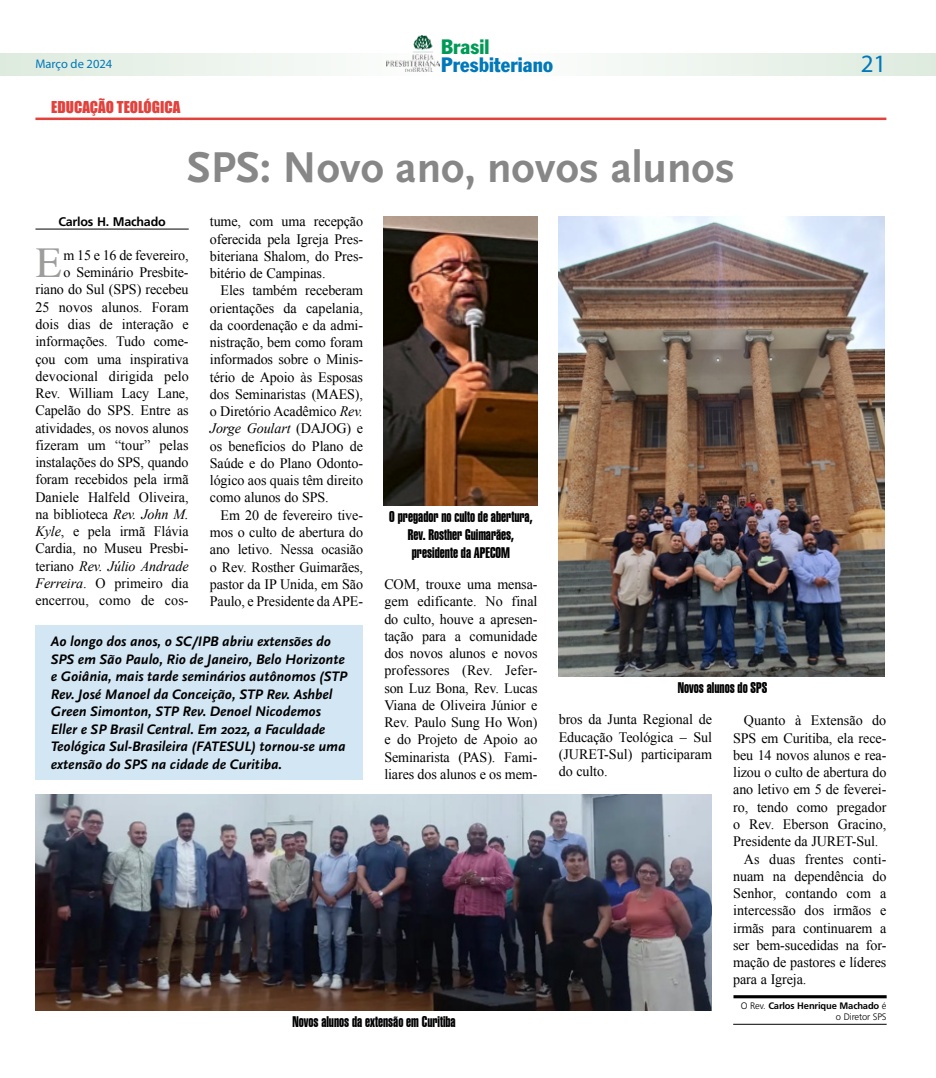
<style>
.page{position:relative;width:936px;height:1078px;background:#fff}
.page>*{position:absolute;margin:0;border:0;box-sizing:border-box;transform-origin:0 0}
.t1{font:700 45px "Scala Sans";color:#878787}
.t2{font:42.5px "Times";color:#9d9d9c}
.t3{font:25px "Myriad Pro";color:#0078b9}
.t4{font:condensed 20.5px "Franklin Gothic";letter-spacing:.005em;color:#0078b9}
.t5{font:condensed 20.5px "Franklin Gothic";letter-spacing:.005em;color:#009a56}
.t6{font:15px/18px "Swiss 911 BT Extra Compressed";color:#000;text-align:center}
.t7{font:15px "Impact";color:#e3413b}
.t8{font:14.38px/17.2px "Times New Roman";letter-spacing:-.01em;color:#000;text-align:justify}
.t9{font:italic 700 14.38px/17.5px "Scala Sans";color:#000}
.t10{font:700 12.5px "Frutiger";letter-spacing:-.015em;color:#000}
.t11{font:12.5px "Myriad Pro";color:#0078b9}
.t12{font:700 9.38px/11.2px "Frutiger";letter-spacing:-.015em;color:#000;text-align:right}
.s1{font-style:italic}
.s2{font-weight:300}
</style>
<div class="page">
<svg style="left:1px;top:53px;width:934px;height:22px"></svg>
<svg style="left:0;top:53px;width:1px;height:22px"></svg>
<img style="left:386px;top:35px;width:53px;height:36px">
<hr style="left:35px;top:117px;width:851px;height:3px;background:#e3413b">
<hr style="left:35px;top:229px;width:154px;height:1px;background:#000">
<hr style="left:733px;top:1023px;width:153px;height:1px;background:#000">
<svg style="left:733px;top:995px;width:153px;height:3px"></svg>
<img style="left:383px;top:216px;width:154px;height:289px">
<img style="left:558px;top:216px;width:326px;height:460px">
<img style="left:35px;top:794px;width:676px;height:216px">
<div style="left:35px;top:625px;width:328px;height:154px;background:#d3e6f3"></div>
<h3 class="t5" style="left:441px;top:34px;width:50px">Brasil</h3>
<h3 class="t4" style="left:441px;top:52px;width:113px">Presbiteriano</h3>
<p class="t11" style="left:35px;top:57px;width:78px">Março de 2024</p>
<h3 class="t3" style="left:860px;top:48px;width:27px">21</h3>
<p class="t7" style="left:51px;top:95px;width:131px">EDUCAÇÃO TEOLÓGI CA</p>
<h1 class="t1" style="left:187px;top:143px;width:549px">SPS: Novo ano, novos alunos</h1>
<p class="t10" style="left:58px;top:214px;width:109px">Carlos H. Machado</p>
<h2 class="t2" style="left:36px;top:222px;width:27px">E</h2>
<p class="t8" style="left:35px;top:246px;width:155px;text-align:right">m 15 e 16 de fevereiro,<br>o Seminário Presbite&shy;riano do Sul (SPS) recebeu<br>25 novos alunos. Foram dois dias de interação e informações. Tudo come&shy;çou com uma inspirativa devocional dirigida pelo<br>Rev. William Lacy Lane,<br>Capelão do SPS. Entre as atividades, os novos alunos fizeram um “tour” pelas instalações do SPS, quando foram recebidos pela irmã<br>Daniele Halfeld Oliveira, na biblioteca <span class="s1">Rev. John M.<br>Kyle</span>, e pela irmã Flávia<br>Cardia, no Museu Presbi&shy;teriano <span class="s1">Rev. Júlio Andrade<br>Ferreira</span>. O primeiro dia encerrou, como de cos-</p>
<p class="t8" style="left:210px;top:212px;width:155px">tume, com uma recepção oferecida pela Igreja Pres&shy;biteriana Shalom, do Pres&shy;bitério de Campinas.</p>
<p class="t8" style="left:210px;top:281px;width:155px;text-indent:11px">Eles também receberam orientações da capelania, da coordenação e da admi&shy;nistração, bem como foram informados sobre o Minis&shy;tério de Apoio às Esposas dos Seminaristas (MAES), o Diretório Acadêmico <span class="s1">Rev.<br>Jorge Goulart</span> (DAJOG) e os benefícios do Plano de Saúde e do Plano Odonto&shy;lógico aos quais têm direito como alunos do SPS.</p>
<p class="t8" style="left:210px;top:506px;width:155px;text-indent:11px">Em 20 de fevereiro tive&shy;mos o culto de abertura do ano letivo. Nessa ocasião o Rev. Rosther Guimarães, pastor da IP Unida, em São Paulo, e Presidente da APE-</p>
<p class="t9" style="left:51px;top:633px;width:298px">Ao longo dos anos, o SC/IPB abriu extensões do SPS em São Paulo, Rio de Janeiro, Belo Horizonte e Goiânia, mais tarde seminários autônomos (STP Rev. José Manoel da Conceição, STP Rev. Ashbel Green Simonton, STP Rev. Denoel Nicodemos Eller e SP Brasil Central. Em 2022, a Faculdade Teológica Sul-Brasileira (FATESUL) tornou-se uma extensão do SPS na cidade de Curitiba.</p>
<p class="t6" style="left:389px;top:508px;width:145px">O pregador no culto de abertura,<br>Rev. Rosther Guimarães, presidente da APECOM</p>
<p class="t8" style="left:384px;top:575px;width:155px">COM, trouxe uma mensa&shy;gem edificante. No final do culto, houve a apresen&shy;tação para a comunidade dos novos alunos e novos professores (Rev. Jefer&shy;son Luz Bona, Rev. Lucas Viana de Oliveira Júnior e Rev. Paulo Sung Ho Won) e do Projeto de Apoio ao Seminarista (PAS). Fami&shy;liares dos alunos e os mem-</p>
<p class="t6" style="left:292px;top:1012px;width:165px">Novos alunos da extensão em Curitiba</p>
<p class="t6" style="left:677px;top:679px;width:91px">Novos alunos do SPS</p>
<p class="t8" style="left:558px;top:710px;width:155px">bros da Junta Regional de Educação Teológica – Sul (JURET-Sul) participaram do culto.</p>
<p class="t8" style="left:743px;top:711px;width:144px">Quanto à Extensão do</p>
<p class="t8" style="left:733px;top:728px;width:155px">SPS em Curitiba, ela rece-</p>
<p class="t8" style="left:733px;top:746px;width:155px">beu 14 novos alunos e rea-</p>
<p class="t8" style="left:733px;top:763px;width:155px">lizou o culto de abertura do</p>
<p class="t8" style="left:733px;top:780px;width:155px">ano letivo em 5 de feverei-</p>
<p class="t8" style="left:733px;top:797px;width:155px">ro, tendo como pregador</p>
<p class="t8" style="left:733px;top:815px;width:155px">o Rev. Eberson Gracino,</p>
<p class="t8" style="left:733px;top:832px;width:147px">Presidente da JURET-Sul.</p>
<p class="t8" style="left:743px;top:849px;width:144px">As duas frentes conti-</p>
<p class="t8" style="left:733px;top:866px;width:155px">nuam na dependência do</p>
<p class="t8" style="left:733px;top:884px;width:155px">Senhor, contando com a</p>
<p class="t8" style="left:733px;top:901px;width:155px">intercessão dos irmãos e</p>
<p class="t8" style="left:733px;top:918px;width:155px">irmãs para continuarem a</p>
<p class="t8" style="left:733px;top:935px;width:155px">ser bem-sucedidas na for-</p>
<p class="t8" style="left:733px;top:953px;width:155px">mação de pastores e líderes</p>
<p class="t8" style="left:733px;top:970px;width:75px">para a Igreja.</p>
<p class="t12" style="left:740px;top:999px;width:147px"><span class="s2">O Rev.</span> Carlos Henrique Machado <span class="s2">é o Diretor SPS</span></p>
</div>
